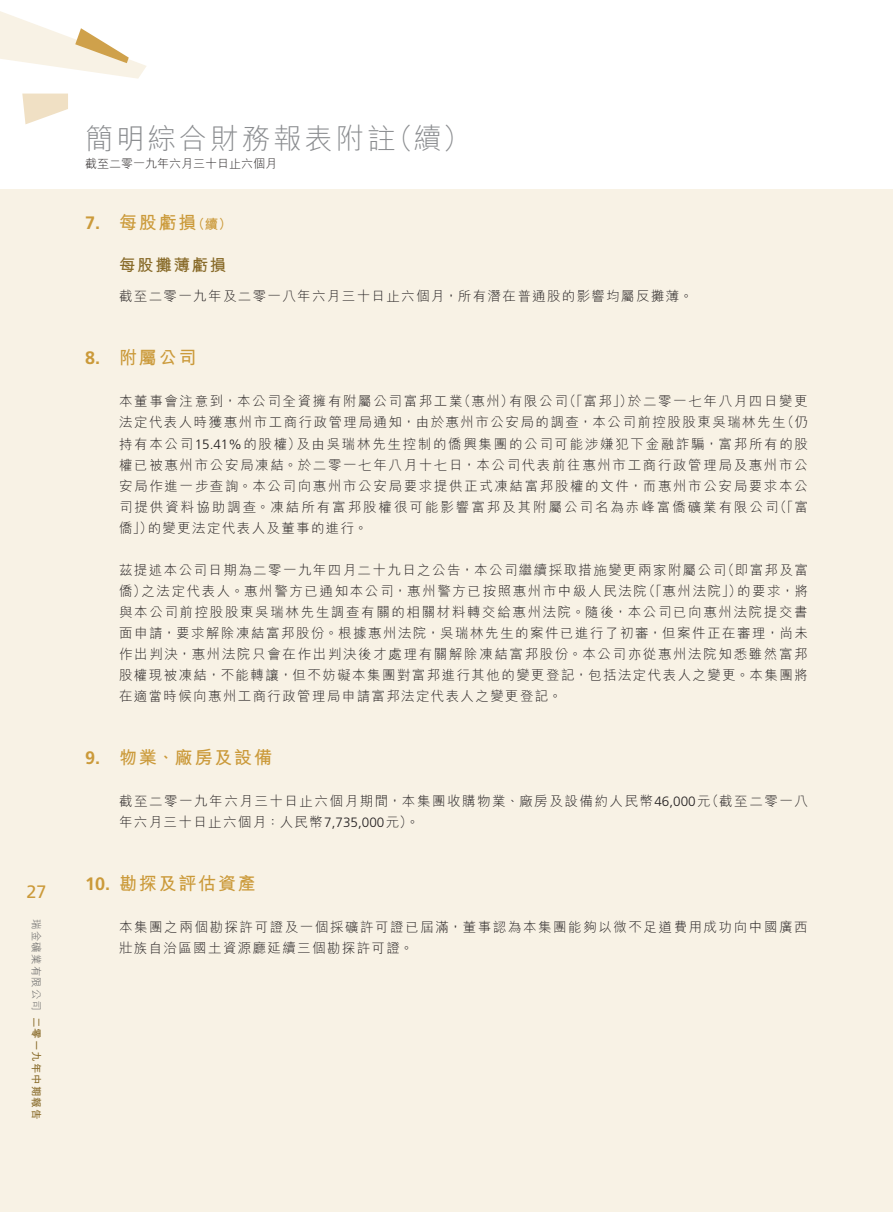
<style>
.page{position:relative;width:893px;height:1212px;background:#fff}
.page>*{position:absolute;margin:0;border:0;box-sizing:border-box;transform-origin:0 0}
.t1{font:300 28.5px "M Hei HK";letter-spacing:.1em;color:#8a8c8f}
.t2{font:700 18px "M Hei HK";letter-spacing:.1em;color:#cb9a3a}
.t3{font:700 18px "Frutiger LT Std";color:#cb9a3a}
.t4{font:18px "Frutiger LT Std";color:#cb9a3a}
.t5{font:700 16.5px "M Hei HK";letter-spacing:.1em;color:#876927}
.t6{font:300 13.5px/21px "M Hei HK";letter-spacing:.115em;color:#231f20}
.t7{font:300 13.5px/21px "M Hei HK";letter-spacing:.145em;color:#231f20}
.t8{font:700 13.5px "M Hei HK";color:#cb9a3a}
.t9{font:300 12px "M Hei HK";color:#231f20}
.t10{font:700 10.5px "M Hei HK";letter-spacing:.1em;color:#876927}
.t11{font:300 10.5px "M Hei HK";letter-spacing:.1em;color:#57585a}
.s1{font-family:"Frutiger LT Std"}
</style>
<div class="page">
<svg style="left:22px;top:94px;width:46px;height:30px"></svg>
<div style="left:0;top:189px;width:893px;height:1023px;background:#f8f2e5"></div>
<svg style="left:0;top:11px;width:146px;height:68px"></svg>
<h2 class="t4" style="left:26px;top:881px;width:22px">27</h2>
<p class="t11" style="left:42px;top:919px;width:93px;rotate:90deg">瑞金礦業有限公司</p>
<p class="t10" style="left:44px;top:1016px;width:104px;rotate:90deg">二零一九年中期報告</p>
<h1 class="t1" style="left:85px;top:124px;width:312px">簡明綜合財務報表附註</h1>
<p class="t9" style="left:85px;top:158px;width:193px">截至二零一九年六月三十日止六個月</p>
<h1 class="t1" style="left:385px;top:124px;width:87px">（續(</h1>
<h2 class="t3" style="left:85px;top:212px;width:17px">7.</h2>
<h2 class="t2" style="left:119px;top:209px;width:79px">每股虧損</h2>
<p class="t8" style="left:191px;top:214px;width:42px">（續(</p>
<p class="t5" style="left:119px;top:253px;width:109px">每股攤薄虧損</p>
<p class="t6" style="left:119px;top:286px;width:575px">截至二零一九年及二零一八年六月三十日止六個月，所有潛在普通股的影響均屬反攤薄。</p>
<h2 class="t3" style="left:85px;top:348px;width:17px">8.</h2>
<h2 class="t2" style="left:119px;top:345px;width:79px">附屬公司</h2>
<p class="t6" style="left:119px;top:391px;width:345px">本董事會注意到，本公司全資擁有附屬公司富邦工業</p>
<p class="t6" style="left:457px;top:391px;width:58px">（惠州）</p>
<p class="t6" style="left:563px;top:391px;width:71px">（「富邦」）</p>
<p class="t6" style="left:628px;top:391px;width:181px">於二零一七年八月四日變更</p>
<p class="t6" style="left:509px;top:391px;width:60px">有限公司</p>
<p class="t6" style="left:781px;top:412px;width:29px">（仍</p>
<p class="t6" style="left:296px;top:412px;width:513px;text-indent:-177px">法定代表人時獲惠州市工商行政管理局通知，由於惠州市公安局的調查，本公司前控股股東吳瑞林先生<br>及由吳瑞林先生控制的僑興集團的公司可能涉嫌犯下金融詐騙，富邦所有的股</p>
<p class="t6" style="left:119px;top:433px;width:184px">持有本公司<span class="s1">15.41%</span>的股權）</p>
<p class="t6" style="left:119px;top:454px;width:690px">權已被惠州市公安局凍結。於二零一七年八月十七日，本公司代表前往惠州市工商行政管理局及惠州市公</p>
<p class="t6" style="left:119px;top:475px;width:690px">安局作進一步查詢。本公司向惠州市公安局要求提供正式凍結富邦股權的文件，而惠州市公安局要求本公</p>
<p class="t6" style="left:773px;top:496px;width:36px">（「富</p>
<p class="t7" style="left:148px;top:496px;width:632px;text-indent:-29px">司提供資料協助調查。凍結所有富邦股權很可能影響富邦及其附屬公司名為赤峰富僑礦業有限公司的變更法定代表人及董事的進行。</p>
<p class="t6" style="left:119px;top:517px;width:35px">僑」）</p>
<p class="t6" style="left:119px;top:559px;width:609px">茲提述本公司日期為二零一九年四月二十九日之公告，本公司繼續採取措施變更兩家附屬公司</p>
<p class="t6" style="left:721px;top:559px;width:88px">（即富邦及富</p>
<p class="t6" style="left:119px;top:580px;width:690px">僑）<br>與本公司前控股股東吳瑞林先生調查有關的相關材料轉交給惠州法院。隨後，本公司已向惠州法院提交書面申請，要求解除凍結富邦股份。根據惠州法院，吳瑞林先生的案件已進行了初審，但案件正在審理，尚未作出判決，惠州法院只會在作出判決後才處理有關解除凍結富邦股份。本公司亦從惠州法院知悉雖然富邦股權現被凍結，不能轉讓，但不妨礙本集團對富邦進行其他的變更登記，包括法定代表人之變更。本集團將在適當時候向惠州工商行政管理局申請富邦法定代表人之變更登記。</p>
<p class="t6" style="left:642px;top:580px;width:101px">（「惠州法院」）</p>
<p class="t6" style="left:737px;top:580px;width:72px">的要求，將</p>
<p class="t6" style="left:142px;top:580px;width:507px">之法定代表人。惠州警方已通知本公司，惠州警方已按照惠州市中級人民法院</p>
<h2 class="t3" style="left:85px;top:747px;width:17px">9.</h2>
<h2 class="t2" style="left:119px;top:744px;width:154px">物業、廠房及設備</h2>
<p class="t6" style="left:706px;top:790px;width:104px">（截至二零一八</p>
<p class="t6" style="left:119px;top:790px;width:593px">截至二零一九年六月三十日止六個月期間，本集團收購物業、廠房及設備約人民幣<span class="s1">46,000</span>元年六月三十日止六個月：人民幣<span class="s1">7,735,000</span>元。(</p>
<h2 class="t3" style="left:85px;top:873px;width:27px">10.</h2>
<h2 class="t2" style="left:119px;top:870px;width:138px">勘探及評估資產</h2>
<p class="t6" style="left:119px;top:916px;width:690px">本集團之兩個勘探許可證及一個採礦許可證已屆滿，董事認為本集團能夠以微不足道費用成功向中國廣西壯族自治區國土資源廳延續三個勘探許可證。</p>
</div>
